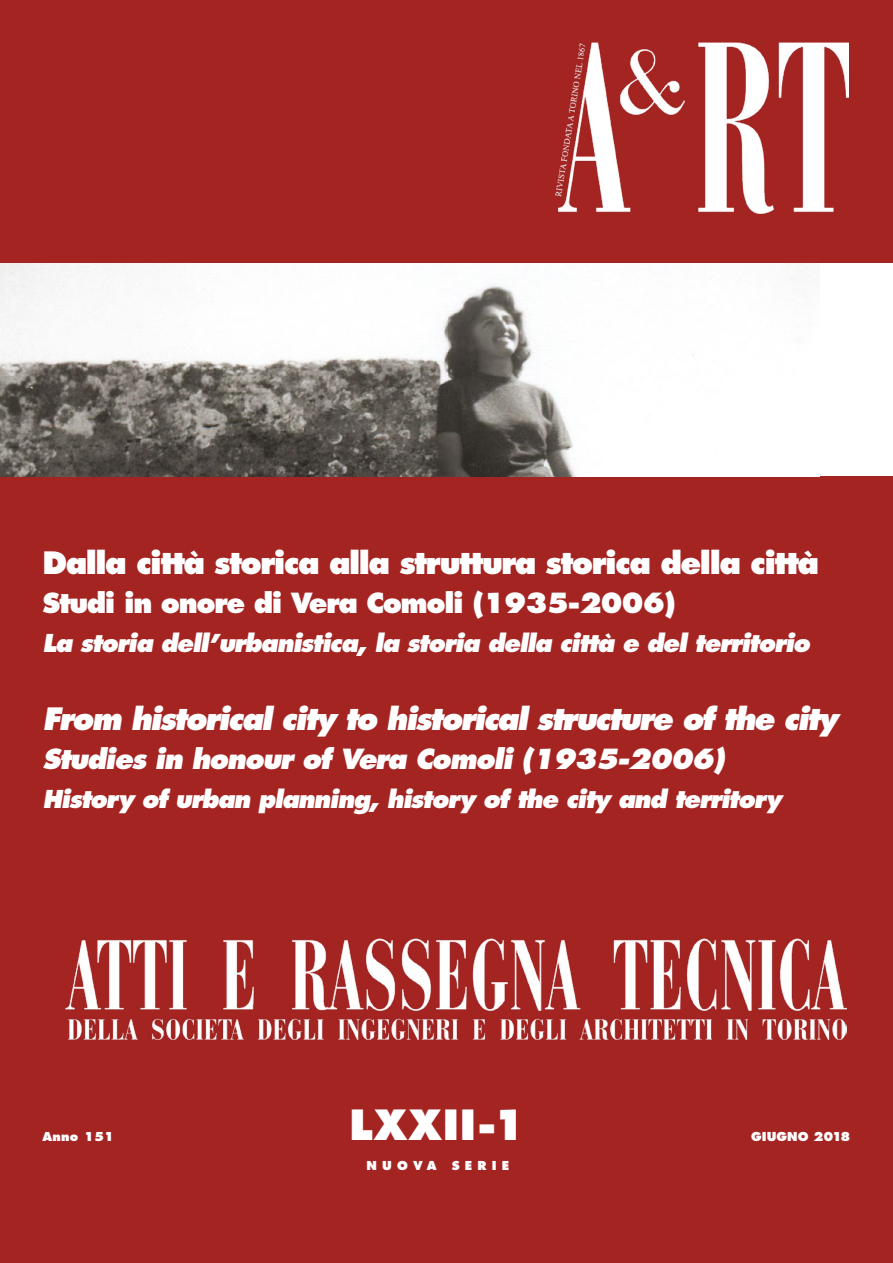
<style>
.page{position:relative;width:893px;height:1263px;background:#a42422}
.page>*{position:absolute;margin:0;border:0;box-sizing:border-box;transform-origin:0 0}
.t1{font:800 40.5px "Futura Std";letter-spacing:.02em;color:#fff}
.t2{font:italic 800 30px "Futura Std";letter-spacing:-.06em;color:#fff}
.t3{font:800 30px "Futura Std";letter-spacing:-.05em;color:#fff}
.t4{font:italic 800 27px "Futura Std";letter-spacing:-.05em;color:#fff}
.t5{font:800 27px "Futura Std";letter-spacing:-.05em;color:#fff}
.t6{font:italic 800 24px "Futura Std";letter-spacing:-.05em;color:#fff}
.t7{font:800 12px "Futura Std";letter-spacing:.02em;color:#fff}
.t8{font:800 12px "Futura Std";color:#fff}
</style>
<div class="page">
<div style="left:0;top:264px;width:893px;height:212px;background:#fff"></div>
<img style="left:0;top:264px;width:820px;height:212px">
<img style="left:66px;top:939px;width:780px;height:100px">
<img style="left:555px;top:43px;width:293px;height:170px">
<p class="t3" style="left:43px;top:544px;width:778px">Dalla città storica alla struttura storica della città</p>
<p class="t5" style="left:43px;top:586px;width:635px">Studi in onore di Vera Comoli (1935-2006)</p>
<p class="t6" style="left:43px;top:628px;width:769px">La storia dell’urbanistica, la storia della città e del territorio</p>
<p class="t2" style="left:43px;top:700px;width:797px">From historical city to historical structure of the city</p>
<p class="t4" style="left:43px;top:742px;width:684px">Studies in honour of Vera Comoli (1935-2006)</p>
<p class="t6" style="left:43px;top:784px;width:741px">History of urban planning, history of the city and territory</p>
<p class="t7" style="left:43px;top:1129px;width:73px">Anno 151</p>
<p class="t1" style="left:350px;top:1099px;width:178px">LXXII-1</p>
<p class="t7" style="left:367px;top:1158px;width:71px">NUOVA</p>
<p class="t7" style="left:452px;top:1158px;width:59px">SERIE</p>
<p class="t8" style="left:751px;top:1129px;width:101px">GIUGNO 2018</p>
</div>
